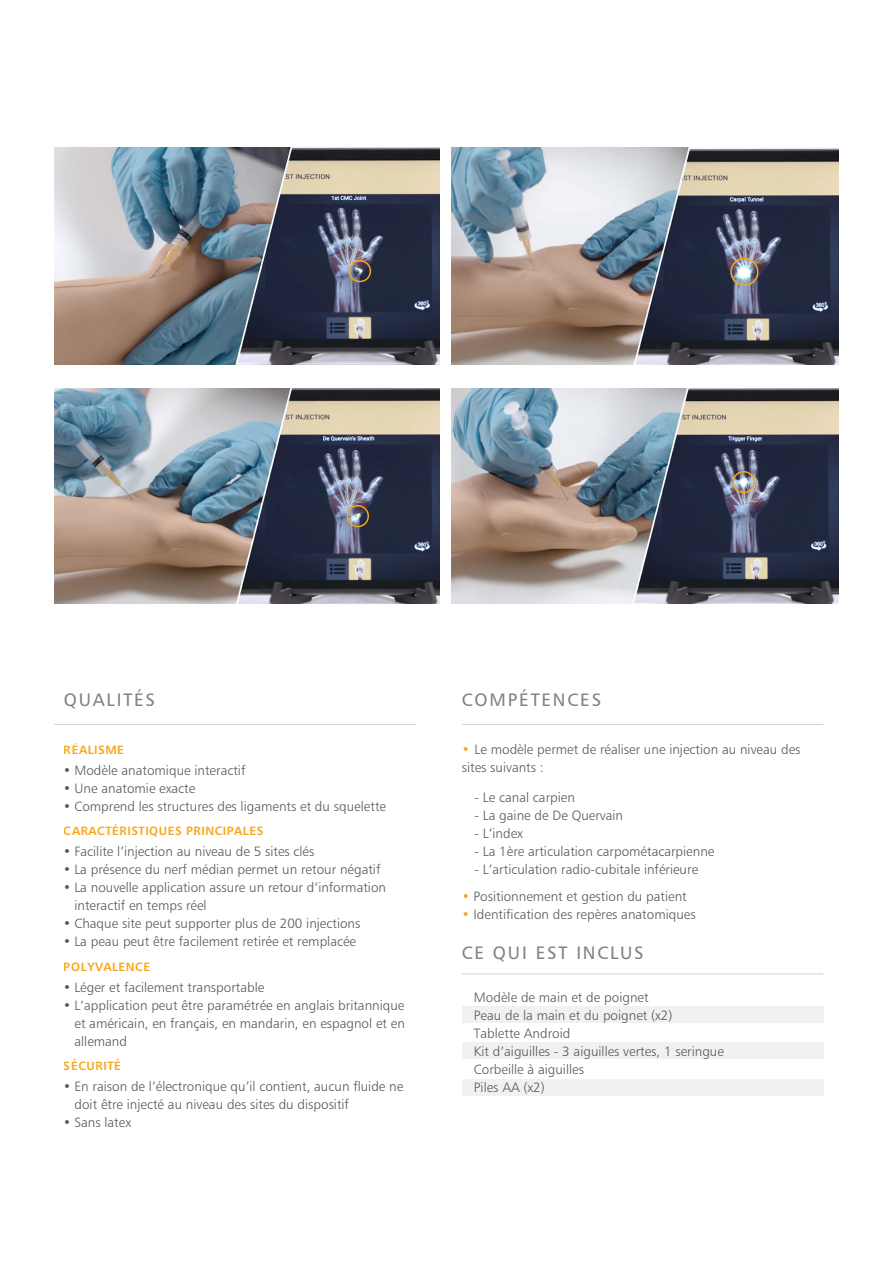
<style>
.page{position:relative;width:893px;height:1263px;background:#fff}
.page>*{position:absolute;margin:0;border:0;box-sizing:border-box;transform-origin:0 0}
.t1{font:18px "Humanist 777 BT Roman B";letter-spacing:.1em;color:#808285}
.t2{font:13.5px/18px "Humanist 777 BT Light B";color:#58595b}
.t3{font:12px "Humanist 777 BT Bold B";letter-spacing:.04em;color:#faa61a}
.s1{color:#faa61a}
</style>
<div class="page">
<hr style="left:54px;top:724px;width:361px;height:1px;background:#d1d3d4">
<hr style="left:462px;top:724px;width:361px;height:1px;background:#d1d3d4">
<div style="left:462px;top:1006px;width:361px;height:16px;background:#f1f1f2"></div>
<div style="left:462px;top:1043px;width:361px;height:16px;background:#f1f1f2"></div>
<div style="left:462px;top:1079px;width:361px;height:17px;background:#f1f1f2"></div>
<hr style="left:462px;top:973px;width:361px;height:1px;background:#d1d3d4">
<img style="left:54px;top:148px;width:385px;height:217px">
<img style="left:451px;top:148px;width:388px;height:217px">
<img style="left:54px;top:389px;width:385px;height:215px">
<img style="left:451px;top:389px;width:388px;height:215px">
<div style="left:349px;top:260px;width:22px;height:22px;border:2px solid #faa61a;border-radius:50%"></div>
<div style="left:347px;top:505px;width:22px;height:22px;border:2px solid #faa61a;border-radius:50%"></div>
<div style="left:730px;top:258px;width:28px;height:28px;border:2px solid #faa61a;border-radius:50%"></div>
<div style="left:732px;top:471px;width:23px;height:22px;border:2px solid #faa61a;border-radius:50%"></div>
<h1 class="t1" style="left:64px;top:688px;width:93px">QUALITÉS</h1>
<p class="t3" style="left:64px;top:743px;width:62px">RÉALISME</p>
<p class="t2" style="left:64px;top:761px;width:183px">• Modèle anatomique interactif</p>
<p class="t2" style="left:64px;top:779px;width:133px">• Une anatomie exacte</p>
<p class="t2" style="left:64px;top:797px;width:324px">• Comprend les structures des ligaments et du squelette</p>
<p class="t3" style="left:64px;top:824px;width:201px">CARACTÉRISTIQUES PRINCIPALES</p>
<p class="t2" style="left:64px;top:842px;width:252px">• Facilite l’injection au niveau de 5 sites clés</p>
<p class="t2" style="left:64px;top:860px;width:318px">• La présence du nerf médian permet un retour négatif</p>
<p class="t2" style="left:74px;top:878px;width:313px;text-indent:-11px">• La nouvelle application assure un retour d’information interactif en temps réel</p>
<p class="t2" style="left:64px;top:914px;width:298px">• Chaque site peut supporter plus de 200 injections</p>
<p class="t2" style="left:64px;top:932px;width:294px">• La peau peut être facilement retirée et remplacée</p>
<p class="t3" style="left:64px;top:959px;width:88px">POLYVALENCE</p>
<p class="t2" style="left:64px;top:977px;width:202px">• Léger et facilement transportable</p>
<p class="t2" style="left:74px;top:995px;width:332px;text-align:justify;text-indent:-11px">• L’application peut être paramétrée en anglais britannique et américain, en français, en mandarin, en espagnol et en allemand</p>
<p class="t3" style="left:64px;top:1058px;width:59px">SÉCURITÉ</p>
<p class="t2" style="left:74px;top:1076px;width:330px;text-indent:-11px">• En raison de l’électronique qu’il contient, aucun fluide ne doit être injecté au niveau des sites du dispositif</p>
<p class="t2" style="left:64px;top:1112px;width:69px">• Sans latex</p>
<h1 class="t1" style="left:462px;top:688px;width:141px">COMPÉTENCES</h1>
<p class="t2" style="left:462px;top:740px;width:340px"><span class="s1">•</span> Le modèle permet de réaliser une injection au niveau des sites suivants :</p>
<p class="t2" style="left:475px;top:788px;width:102px">- Le canal carpien</p>
<p class="t2" style="left:475px;top:806px;width:150px">- La gaine de De Quervain</p>
<p class="t2" style="left:475px;top:824px;width:50px">- L’index</p>
<p class="t2" style="left:475px;top:842px;width:241px">- La 1ère articulation carpométacarpienne</p>
<p class="t2" style="left:475px;top:860px;width:225px">- L’articulation radio-cubitale inférieure</p>
<p class="t2" style="left:462px;top:887px;width:226px"><span class="s1">•</span> Positionnement et gestion du patient</p>
<p class="t2" style="left:462px;top:905px;width:235px"><span class="s1">•</span> Identification des repères anatomiques</p>
<h1 class="t1" style="left:462px;top:941px;width:183px">CE QUI EST INCLUS</h1>
<p class="t2" style="left:474px;top:988px;width:252px">Modèle de main et de poignet<br>Peau de la main et du poignet (x2)<br>Tablette Android<br>Kit d’aiguilles - 3 aiguilles vertes, 1 seringue<br>Corbeille à aiguilles<br>Piles AA (x2)</p>
</div>
